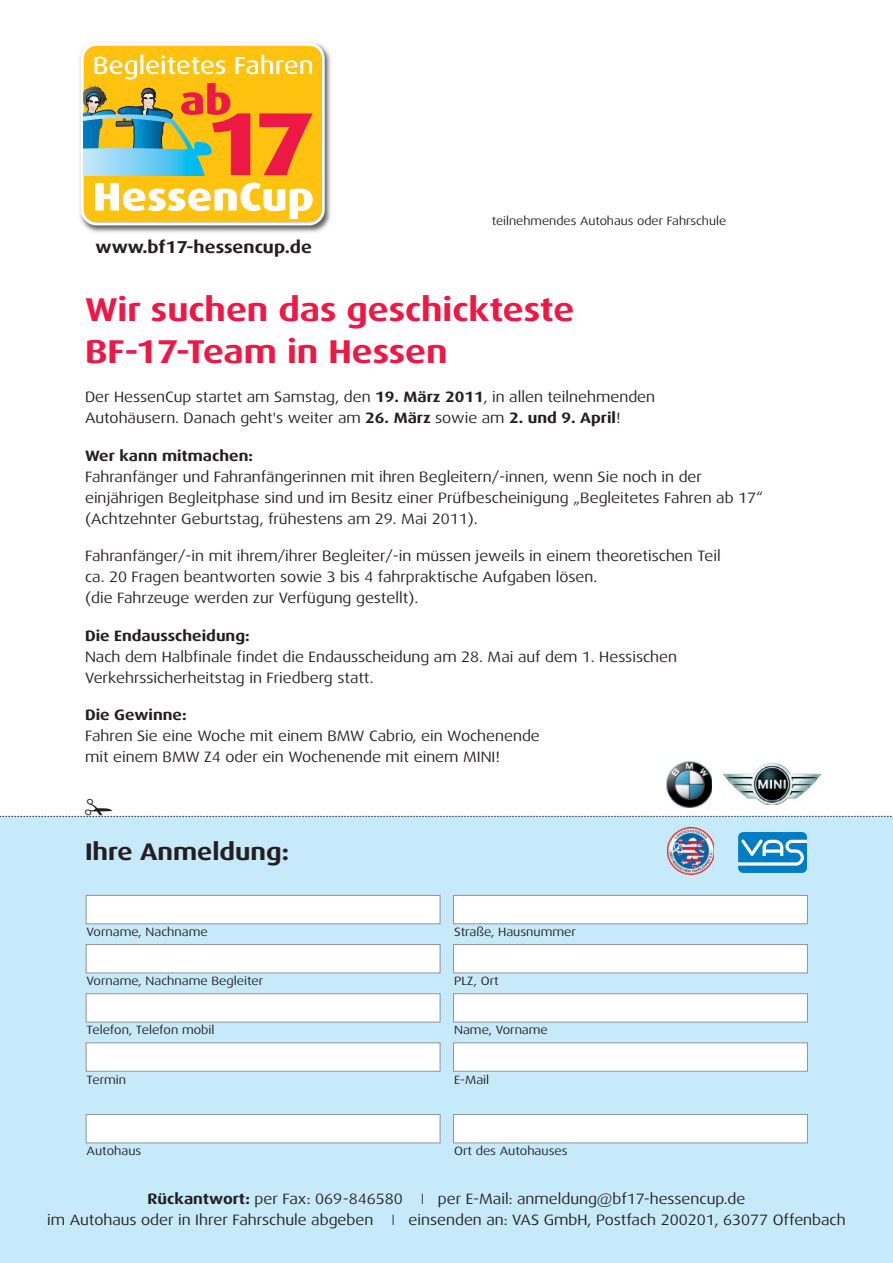
<style>
.page{position:relative;width:893px;height:1263px;background:#fff}
.page>*{position:absolute;margin:0;border:0;box-sizing:border-box;transform-origin:0 0}
.t1{font:700 33px/42px "Dax Wide";color:#ed1846}
.t2{font:700 24px "Dax Wide";color:#231f20}
.t3{font:700 17.25px "Dax Wide";color:#231f20}
.t4{font:15px/21px "Dax Wide";color:#231f20}
.t5{font:700 15px "Dax Wide";color:#231f20}
.t6{font:12px "Dax Wide";color:#231f20}
.s1{font-weight:700}
.s2{font-weight:300}
</style>
<div class="page">
<div style="left:0;top:816px;width:893px;height:447px;background:#c7eafb"></div>
<div style="left:87px;top:896px;width:353px;height:27px;background:#fff"></div>
<div style="left:86px;top:895px;width:354px;height:29px;border:1px solid #939598"></div>
<div style="left:454px;top:896px;width:353px;height:27px;background:#fff"></div>
<div style="left:453px;top:895px;width:355px;height:29px;border:1px solid #939598"></div>
<div style="left:87px;top:945px;width:353px;height:27px;background:#fff"></div>
<div style="left:86px;top:944px;width:354px;height:29px;border:1px solid #939598"></div>
<div style="left:454px;top:945px;width:353px;height:27px;background:#fff"></div>
<div style="left:453px;top:944px;width:355px;height:29px;border:1px solid #939598"></div>
<div style="left:87px;top:994px;width:353px;height:28px;background:#fff"></div>
<div style="left:86px;top:993px;width:354px;height:29px;border:1px solid #939598"></div>
<div style="left:454px;top:994px;width:353px;height:28px;background:#fff"></div>
<div style="left:453px;top:993px;width:355px;height:29px;border:1px solid #939598"></div>
<div style="left:87px;top:1043px;width:353px;height:28px;background:#fff"></div>
<div style="left:86px;top:1042px;width:354px;height:29px;border:1px solid #939598"></div>
<div style="left:454px;top:1043px;width:353px;height:28px;background:#fff"></div>
<div style="left:453px;top:1042px;width:355px;height:29px;border:1px solid #939598"></div>
<div style="left:87px;top:1115px;width:353px;height:27px;background:#fff"></div>
<div style="left:86px;top:1114px;width:354px;height:29px;border:1px solid #939598"></div>
<div style="left:454px;top:1115px;width:353px;height:27px;background:#fff"></div>
<div style="left:453px;top:1114px;width:355px;height:29px;border:1px solid #939598"></div>
<img style="left:79px;top:42px;width:252px;height:191px">
<svg style="left:81px;top:43px;width:244px;height:182px;background:#e2b855"></svg>
<img style="left:667px;top:828px;width:47px;height:46px">
<img style="left:666px;top:762px;width:46px;height:37px">
<img style="left:723px;top:762px;width:97px;height:37px">
<svg style="left:738px;top:832px;width:69px;height:41px;background:#3c9cd2"></svg>
<svg style="left:0;top:799px;width:892px;height:19px"></svg>
<p class="t3" style="left:96px;top:239px;width:218px">www.bf17-hessencup.de</p>
<p class="t6" style="left:492px;top:216px;width:236px">teilnehmendes Autohaus oder Fahrschule</p>
<h1 class="t1" style="left:85px;top:291px;width:491px">Wir suchen das geschickteste<br>BF-17-Team in Hessen</h1>
<p class="t4" style="left:85px;top:388px;width:572px">Der HessenCup startet am Samstag, den <span class="s1">19. März 2011</span>, in allen teilnehmenden<br>Autohäusern. Danach geht's weiter am <span class="s1">26. März</span> sowie am <span class="s1">2. und 9. April</span>!</p>
<p class="t5" style="left:85px;top:449px;width:169px">Wer kann mitmachen:</p>
<p class="t4" style="left:85px;top:467px;width:680px">Fahranfänger und Fahranfängerinnen mit ihren Begleitern/-innen, wenn Sie noch in der einjährigen Begleitphase sind und im Besitz einer Prüfbescheinigung „Begleitetes Fahren ab 17“ (Achtzehnter Geburtstag, frühestens am 29. Mai 2011).</p>
<p class="t4" style="left:85px;top:547px;width:637px">Fahranfänger/-in mit ihrem/ihrer Begleiter/-in müssen jeweils in einem theoretischen Teil ca. 20 Fragen beantworten sowie 3 bis 4 fahrpraktische Aufgaben lösen.<br>(die Fahrzeuge werden zur Verfügung gestellt).</p>
<p class="t5" style="left:85px;top:629px;width:166px">Die Endausscheidung:</p>
<p class="t4" style="left:85px;top:647px;width:594px">Nach dem Halbfinale findet die Endausscheidung am 28. Mai auf dem 1. Hessischen<br>Verkehrssicherheitstag in Friedberg statt.</p>
<p class="t5" style="left:85px;top:709px;width:103px">Die Gewinne:</p>
<p class="t4" style="left:85px;top:727px;width:456px">Fahren Sie eine Woche mit einem BMW Cabrio, ein Wochenende mit einem BMW Z4 oder ein Wochenende mit einem MINI!</p>
<h2 class="t2" style="left:85px;top:841px;width:205px">Ihre Anmeldung:</h2>
<p class="t6" style="left:87px;top:927px;width:123px">Vorname, Nachname</p>
<p class="t6" style="left:454px;top:927px;width:123px">Straße, Hausnummer</p>
<p class="t6" style="left:87px;top:976px;width:178px">Vorname, Nachname Begleiter</p>
<p class="t6" style="left:454px;top:976px;width:46px">PLZ, Ort</p>
<p class="t6" style="left:87px;top:1025px;width:129px">Telefon, Telefon mobil</p>
<p class="t6" style="left:454px;top:1025px;width:95px">Name, Vorname</p>
<p class="t6" style="left:87px;top:1074px;width:41px">Termin</p>
<p class="t6" style="left:454px;top:1074px;width:37px">E-Mail</p>
<p class="t6" style="left:87px;top:1146px;width:56px">Autohaus</p>
<p class="t6" style="left:454px;top:1146px;width:115px">Ort des Autohauses</p>
<p class="t4" style="left:47px;top:1189px;width:800px;text-align:center"><span class="s1">Rückantwort:</span> per Fax: 069-846580 <span class="s2">I</span> per E-Mail: anmeldung@bf17-hessencup.de<br>im Autohaus oder in Ihrer Fahrschule abgeben <span class="s2">I</span> einsenden an: VAS GmbH, Postfach 200201, 63077 Offenbach</p>
</div>
